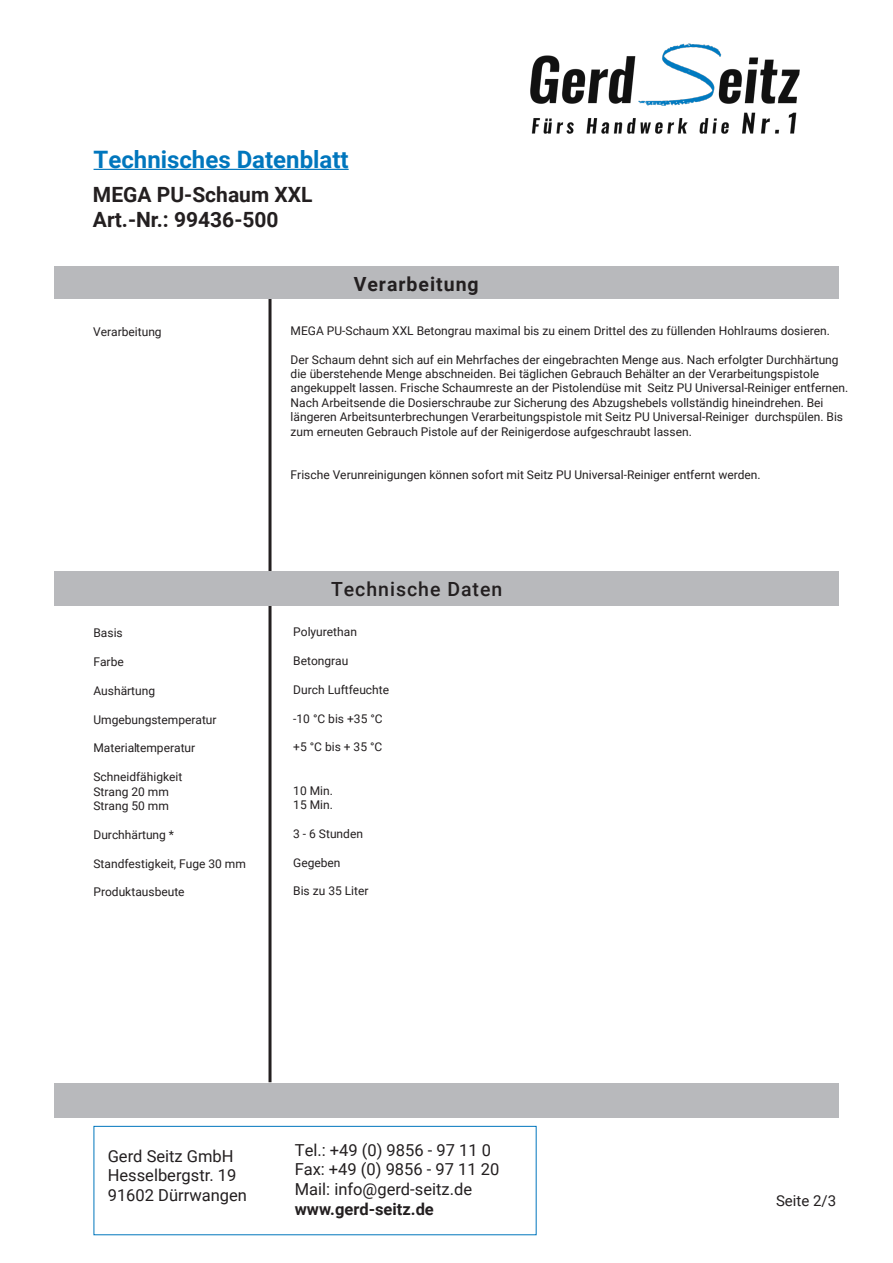
<style>
.page{position:relative;width:893px;height:1263px;background:#fff}
.page>*{position:absolute;margin:0;border:0;box-sizing:border-box;transform-origin:0 0}
.t1{font:700 24px "Roboto";color:#0076bd}
.t2{font:700 21px/25.2px "Roboto";color:#231f20}
.t3{font:500 19.5px "Roboto";letter-spacing:.05em;color:#231f20}
.t4{font:700 19.5px "Roboto";letter-spacing:.05em;color:#231f20}
.t5{font:16.5px/19.8px "Roboto";color:#231f20}
.t6{font:700 16.5px "Roboto";color:#231f20}
.t7{font:15px "Roboto";color:#231f20}
.t8{font:12px/14.4px "Roboto";color:#231f20}
</style>
<div class="page">
<svg style="left:268px;top:299px;width:4px;height:783px;background:#595657"></svg>
<hr style="left:94px;top:169px;width:255px;height:1px;background:#0076bd">
<div style="left:54px;top:267px;width:785px;height:32px;background:#b8b9bc"></div>
<div style="left:54px;top:1083px;width:785px;height:34px;background:#b8b9bc"></div>
<div style="left:94px;top:1126px;width:442px;height:109px;border:1px solid #0076bd"></div>
<img style="left:530px;top:43px;width:270px;height:91px">
<div style="left:54px;top:572px;width:785px;height:34px;background:#b8b9bc"></div>
<h1 class="t1" style="left:94px;top:142px;width:257px">Technisches Datenblatt</h1>
<h2 class="t2" style="left:93px;top:181px;width:221px">MEGA PU-Schaum XXL<br>Art.-Nr.: 99436-500</h2>
<h3 class="t4" style="left:354px;top:270px;width:126px">Verarbeitung</h3>
<p class="t8" style="left:93px;top:324px;width:70px">Verarbeitung</p>
<p class="t8" style="left:93px;top:625px;width:31px">Basis</p>
<p class="t8" style="left:93px;top:654px;width:32px">Farbe</p>
<p class="t8" style="left:93px;top:683px;width:63px">Aushärtung</p>
<p class="t8" style="left:93px;top:712px;width:125px">Umgebungstemperatur</p>
<p class="t8" style="left:93px;top:740px;width:103px">Materialtemperatur</p>
<p class="t8" style="left:93px;top:769px;width:90px">Schneidfähigkeit<br>Strang 20 mm<br>Strang 50 mm</p>
<p class="t8" style="left:93px;top:827px;width:82px">Durchhärtung *</p>
<p class="t8" style="left:93px;top:856px;width:154px">Standfestigkeit, Fuge 30 mm</p>
<p class="t8" style="left:93px;top:884px;width:93px">Produktausbeute</p>
<p class="t8" style="left:291px;top:323px;width:541px">MEGA PU-Schaum XXL Betongrau maximal bis zu einem Drittel des zu füllenden Hohlraums dosieren.</p>
<p class="t8" style="left:291px;top:352px;width:559px">Der Schaum dehnt sich auf ein Mehrfaches der eingebrachten Menge aus. Nach erfolgter Durchhärtung die überstehende Menge abschneiden. Bei täglichen Gebrauch Behälter an der Verarbeitungspistole angekuppelt lassen. Frische Schaumreste an der Pistolendüse mit Seitz PU Universal-Reiniger entfernen.<br>Nach Arbeitsende die Dosierschraube zur Sicherung des Abzugshebels vollständig hineindrehen. Bei längeren Arbeitsunterbrechungen Verarbeitungspistole mit Seitz PU Universal-Reiniger durchspülen. Bis zum erneuten Gebrauch Pistole auf der Reinigerdose aufgeschraubt lassen.</p>
<p class="t8" style="left:291px;top:467px;width:472px">Frische Verunreinigungen können sofort mit Seitz PU Universal-Reiniger entfernt werden.</p>
<h3 class="t3" style="left:331px;top:575px;width:173px">Technische Daten</h3>
<p class="t8" style="left:293px;top:624px;width:65px">Polyurethan</p>
<p class="t8" style="left:293px;top:653px;width:57px">Betongrau</p>
<p class="t8" style="left:293px;top:682px;width:97px">Durch Luftfeuchte</p>
<p class="t8" style="left:293px;top:711px;width:91px">-10 °C bis +35 °C</p>
<p class="t8" style="left:293px;top:739px;width:91px">+5 °C bis + 35 °C</p>
<p class="t8" style="left:293px;top:783px;width:41px">10 Min.<br>15 Min.</p>
<p class="t8" style="left:293px;top:826px;width:71px">3 - 6 Stunden</p>
<p class="t8" style="left:293px;top:855px;width:49px">Gegeben</p>
<p class="t8" style="left:293px;top:883px;width:77px">Bis zu 35 Liter</p>
<h3 class="t5" style="left:108px;top:1145px;width:141px">Gerd Seitz GmbH<br>Hesselbergstr. 19<br>91602 Dürrwangen</h3>
<h3 class="t5" style="left:295px;top:1139px;width:206px">Tel.: +49 (0) 9856 - 97 11 0<br>Fax: +49 (0) 9856 - 97 11 20<br>Mail: info@gerd-seitz.de</h3>
<h3 class="t6" style="left:295px;top:1197px;width:141px">www.gerd-seitz.de</h3>
<p class="t7" style="left:776px;top:1190px;width:62px">Seite 2/3</p>
</div>
